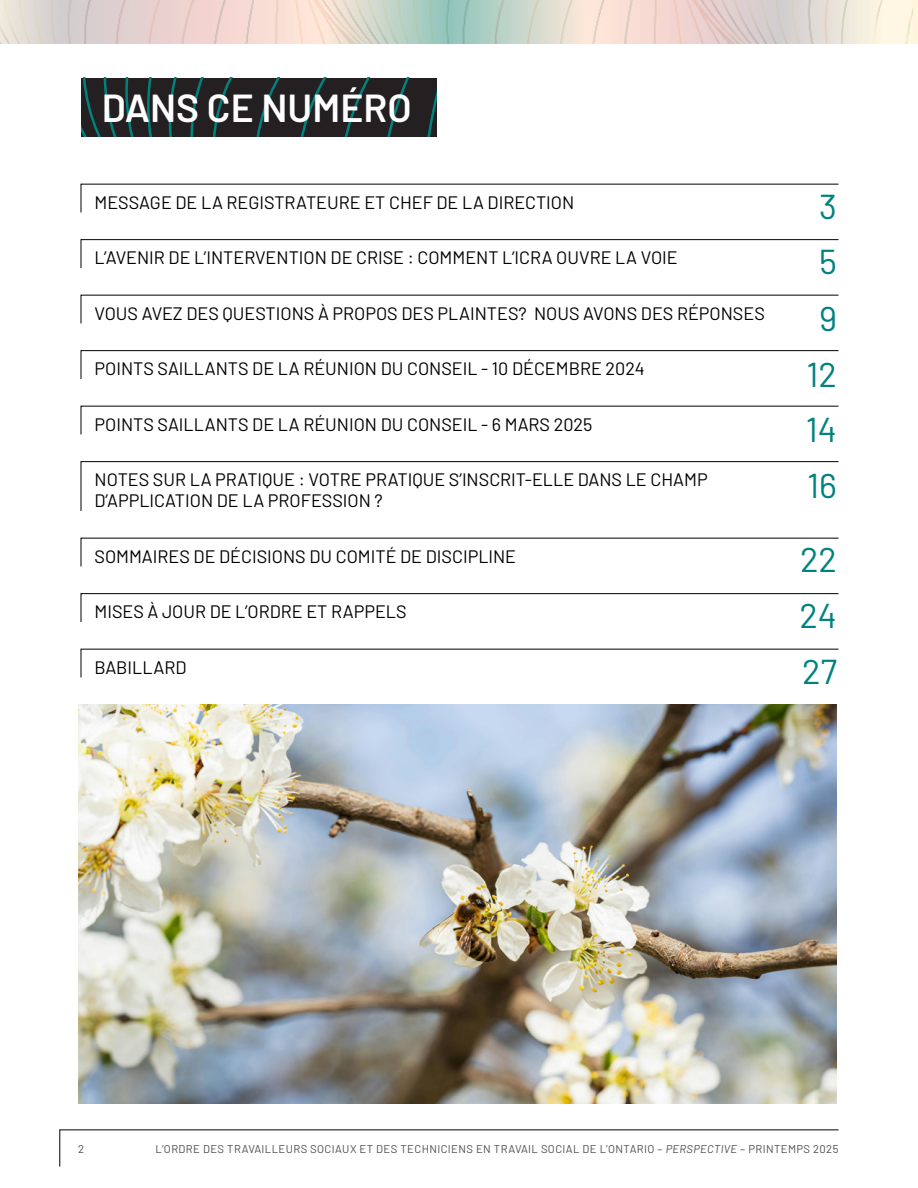
<style>
.page{position:relative;width:918px;height:1188px;background:#fff}
.page>*{position:absolute;margin:0;border:0;box-sizing:border-box;transform-origin:0 0}
.t1{font:600 39px "Barlow";color:#fff}
.t2{font:34.5px/55.8px "Barlow";color:#00827e;text-align:center}
.t3{font:18px/21px "Barlow";color:#000}
.t4{font:11.25px "Barlow";letter-spacing:.035em;color:#4d4d4f}
.s1{font-style:italic}
</style>
<div class="page">
<svg style="left:80px;top:183px;width:759px;height:30px"></svg>
<svg style="left:80px;top:239px;width:759px;height:29px"></svg>
<svg style="left:80px;top:294px;width:759px;height:30px"></svg>
<svg style="left:80px;top:350px;width:759px;height:29px"></svg>
<svg style="left:80px;top:405px;width:759px;height:30px"></svg>
<svg style="left:80px;top:461px;width:759px;height:50px"></svg>
<svg style="left:80px;top:537px;width:759px;height:30px"></svg>
<svg style="left:80px;top:593px;width:759px;height:29px"></svg>
<svg style="left:80px;top:648px;width:759px;height:30px"></svg>
<img style="left:78px;top:704px;width:759px;height:400px">
<svg style="left:81px;top:78px;width:355px;height:58px;background:#202728"></svg>
<img style="left:0;top:0;width:918px;height:44px">
<svg style="left:59px;top:1129px;width:780px;height:38px"></svg>
<h1 class="t1" style="left:102px;top:80px;width:311px">DANS CE NUMÉRO</h1>
<p class="t3" style="left:94px;top:191px;width:481px">MESSAGE DE LA REGISTRATEURE ET CHEF DE LA DIRECTION</p>
<p class="t3" style="left:94px;top:246px;width:585px">L’AVENIR DE L’INTERVENTION DE CRISE : COMMENT L’ICRA OUVRE LA VOIE</p>
<p class="t3" style="left:94px;top:302px;width:672px">VOUS AVEZ DES QUESTIONS À PROPOS DES PLAINTES? NOUS AVONS DES RÉPONSES</p>
<p class="t3" style="left:94px;top:357px;width:552px">POINTS SAILLANTS DE LA RÉUNION DU CONSEIL - 10 DÉCEMBRE 2024</p>
<p class="t3" style="left:94px;top:412px;width:499px">POINTS SAILLANTS DE LA RÉUNION DU CONSEIL - 6 MARS 2025</p>
<p class="t3" style="left:94px;top:468px;width:615px">NOTES SUR LA PRATIQUE : VOTRE PRATIQUE S’INSCRIT-ELLE DANS LE CHAMP<br>D’APPLICATION DE LA PROFESSION ?</p>
<p class="t3" style="left:94px;top:544px;width:423px">SOMMAIRES DE DÉCISIONS DU COMITÉ DE DISCIPLINE</p>
<p class="t3" style="left:94px;top:600px;width:314px">MISES À JOUR DE L’ORDRE ET RAPPELS</p>
<p class="t3" style="left:94px;top:655px;width:94px">BABILLARD</p>
<h2 class="t2" style="left:806px;top:176px;width:33px">3<br>5<br>9<br>12<br>14<br>16</h2>
<h2 class="t2" style="left:799px;top:529px;width:39px;text-align:justify">22<br>24<br>27</h2>
<p class="t4" style="left:78px;top:1140px;width:8px">2</p>
<p class="t4" style="left:156px;top:1140px;width:685px">L’ORDRE DES TRAVAILLEURS SOCIAUX ET DES TECHNICIENS EN TRAVAIL SOCIAL DE L’ONTARIO – <span class="s1">PERSPECTIVE</span> – PRINTEMPS 2025</p>
</div>
